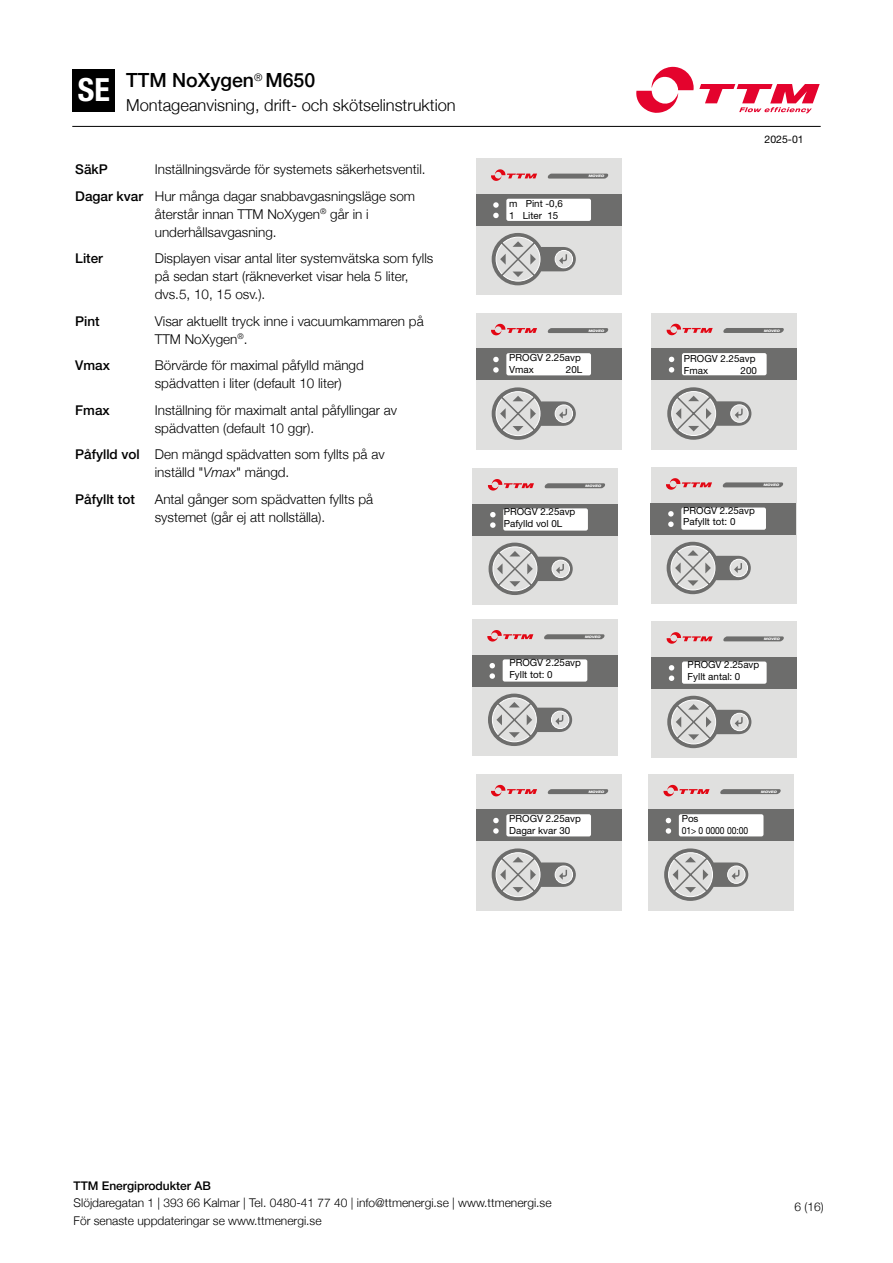
<style>
.page{position:relative;width:893px;height:1263px;background:#fff}
.page>*{position:absolute;margin:0;border:0;box-sizing:border-box;transform-origin:0 0}
.t1{font:700 condensed 31.95px "Helvetica Neue LT Pro";color:#fff}
.t2{font:500 19.5px "Helvetica Neue";color:#000}
.t3{font:300 16.5px "Helvetica Neue";color:#000}
.t4{font:300 13.5px/18px "Helvetica Neue";color:#000}
.t5{font:500 13.5px "Helvetica Neue LT Std";color:#000}
.t6{font:300 12px/17.7px "Helvetica Neue";color:#000}
.t7{font:500 12px "Helvetica Neue LT Std";color:#000}
.t8{font:300 12px "Helvetica Neue";color:#000}
.t9{font:10.5px "Helvetica Neue LT Pro";color:#000}
.t10{font:9.75px/11.7px "Helvetica Neue LT Pro";color:#000}
.t11{font:italic 800 expanded 3.3px "Helvetica Neue LT Pro";color:#fff}
.s1{font-family:"Helvetica Neue LT Std";font-weight:500}
.s2{font-family:"Helvetica Neue LT Pro";font-style:italic}
</style>
<div class="page">
<div style="left:472px;top:619px;width:146px;height:137px;background:#e0e0df"></div>
<div style="left:472px;top:655px;width:146px;height:31px;background:#6d6d6c"></div>
<svg style="left:489px;top:663px;width:6px;height:16px"></svg>
<div style="left:503px;top:659px;width:84px;height:23px;background:#fff;border-radius:2px"></div>
<svg style="left:487px;top:630px;width:46px;height:12px"></svg>
<svg style="left:544px;top:634px;width:61px;height:5px"></svg>
<svg style="left:488px;top:694px;width:84px;height:52px"></svg>
<div style="left:651px;top:621px;width:146px;height:137px;background:#e0e0df"></div>
<div style="left:651px;top:657px;width:146px;height:31px;background:#6d6d6c"></div>
<svg style="left:669px;top:665px;width:5px;height:16px"></svg>
<div style="left:682px;top:661px;width:85px;height:23px;background:#fff;border-radius:2px"></div>
<svg style="left:667px;top:632px;width:46px;height:12px"></svg>
<svg style="left:723px;top:636px;width:61px;height:5px"></svg>
<svg style="left:667px;top:696px;width:84px;height:52px"></svg>
<div style="left:473px;top:468px;width:145px;height:137px;background:#e0e0df"></div>
<div style="left:472px;top:504px;width:146px;height:31px;background:#6d6d6c"></div>
<svg style="left:490px;top:512px;width:6px;height:16px"></svg>
<div style="left:503px;top:508px;width:85px;height:23px;background:#fff;border-radius:2px"></div>
<svg style="left:488px;top:479px;width:46px;height:12px"></svg>
<svg style="left:544px;top:483px;width:61px;height:5px"></svg>
<svg style="left:489px;top:543px;width:84px;height:52px"></svg>
<div style="left:651px;top:467px;width:145px;height:137px;background:#e0e0df"></div>
<div style="left:651px;top:503px;width:145px;height:32px;background:#6d6d6c"></div>
<svg style="left:668px;top:511px;width:6px;height:16px"></svg>
<div style="left:681px;top:507px;width:85px;height:23px;background:#fff;border-radius:2px"></div>
<svg style="left:666px;top:478px;width:46px;height:12px"></svg>
<svg style="left:722px;top:482px;width:61px;height:5px"></svg>
<svg style="left:667px;top:542px;width:84px;height:52px"></svg>
<div style="left:476px;top:774px;width:145px;height:137px;background:#e0e0df"></div>
<div style="left:476px;top:809px;width:145px;height:32px;background:#6d6d6c"></div>
<svg style="left:493px;top:818px;width:6px;height:16px"></svg>
<div style="left:506px;top:814px;width:85px;height:22px;background:#fff;border-radius:2px"></div>
<svg style="left:491px;top:785px;width:46px;height:11px"></svg>
<svg style="left:547px;top:789px;width:62px;height:5px"></svg>
<svg style="left:492px;top:848px;width:84px;height:53px"></svg>
<div style="left:648px;top:774px;width:146px;height:137px;background:#e0e0df"></div>
<div style="left:648px;top:809px;width:146px;height:32px;background:#6d6d6c"></div>
<svg style="left:666px;top:818px;width:5px;height:16px"></svg>
<div style="left:679px;top:814px;width:84px;height:22px;background:#fff;border-radius:2px"></div>
<svg style="left:663px;top:785px;width:47px;height:11px"></svg>
<svg style="left:720px;top:789px;width:61px;height:5px"></svg>
<svg style="left:664px;top:848px;width:84px;height:53px"></svg>
<div style="left:651px;top:313px;width:146px;height:137px;background:#e0e0df"></div>
<div style="left:651px;top:348px;width:146px;height:32px;background:#6d6d6c"></div>
<svg style="left:667px;top:353px;width:9px;height:22px"></svg>
<svg style="left:669px;top:357px;width:5px;height:15px"></svg>
<div style="left:682px;top:353px;width:85px;height:22px;background:#fff;border-radius:2px"></div>
<svg style="left:667px;top:324px;width:46px;height:11px"></svg>
<svg style="left:723px;top:328px;width:61px;height:5px"></svg>
<svg style="left:667px;top:387px;width:84px;height:53px"></svg>
<div style="left:476px;top:313px;width:145px;height:137px;background:#e0e0df"></div>
<div style="left:476px;top:348px;width:145px;height:32px;background:#6d6d6c"></div>
<svg style="left:493px;top:357px;width:6px;height:16px"></svg>
<div style="left:506px;top:353px;width:85px;height:22px;background:#fff;border-radius:2px"></div>
<svg style="left:491px;top:324px;width:46px;height:11px"></svg>
<svg style="left:547px;top:328px;width:62px;height:5px"></svg>
<svg style="left:492px;top:387px;width:84px;height:53px"></svg>
<div style="left:476px;top:159px;width:145px;height:136px;background:#e0e0df"></div>
<div style="left:476px;top:194px;width:145px;height:32px;background:#6d6d6c"></div>
<svg style="left:493px;top:202px;width:6px;height:16px"></svg>
<div style="left:506px;top:199px;width:85px;height:22px;background:#fff;border-radius:2px"></div>
<svg style="left:491px;top:169px;width:46px;height:12px"></svg>
<svg style="left:547px;top:174px;width:62px;height:5px"></svg>
<svg style="left:492px;top:233px;width:84px;height:52px"></svg>
<svg style="left:636px;top:67px;width:184px;height:46px"></svg>
<hr style="left:72px;top:126px;width:749px;height:1px;background:#000">
<div style="left:72px;top:69px;width:43px;height:43px;background:#000"></div>
<h1 class="t1" style="left:78px;top:71px;width:33px">SE</h1>
<h2 class="t2" style="left:126px;top:64px;width:191px">TTM NoXygen<sup>®</sup> M650</h2>
<p class="t3" style="left:126px;top:91px;width:331px">Montageanvisning, drift- och skötselinstruktion</p>
<p class="t5" style="left:75px;top:161px;width:34px">SäkP</p>
<p class="t4" style="left:75px;top:155px;width:352px;line-height:26.5px;text-indent:80px">Inställningsvärde för systemets säkerhetsventil.<br><span class="s1">Dagar kvar</span> Hur många dagar snabbavgasningsläge som</p>
<p class="t4" style="left:155px;top:204px;width:215px">återstår innan TTM NoXygen<sup>®</sup> går in i underhållsavgasning.</p>
<p class="t5" style="left:75px;top:250px;width:29px">Liter</p>
<p class="t4" style="left:155px;top:248px;width:280px">Displayen visar antal liter systemvätska som fylls på sedan start (räkneverket visar hela 5 liter, dvs.5, 10, 15 osv.).</p>
<p class="t5" style="left:75px;top:313px;width:26px">Pint</p>
<p class="t4" style="left:155px;top:311px;width:270px">Visar aktuellt tryck inne i vacuumkammaren på<br>TTM NoXygen<sup>®</sup>.</p>
<p class="t5" style="left:75px;top:357px;width:36px">Vmax</p>
<p class="t4" style="left:155px;top:355px;width:211px">Börvärde för maximal påfylld mängd spädvatten i liter (default 10 liter)</p>
<p class="t5" style="left:75px;top:402px;width:36px">Fmax</p>
<p class="t4" style="left:155px;top:400px;width:244px">Inställning för maximalt antal påfyllingar av spädvatten (default 10 ggr).</p>
<p class="t4" style="left:155px;top:444px;width:231px;text-indent:-80px"><span class="s1">Påfylld vol</span> Den mängd spädvatten som fyllts på av inställd "<span class="s2">Vmax</span>" mängd.</p>
<p class="t5" style="left:75px;top:491px;width:61px">Påfyllt tot</p>
<p class="t4" style="left:155px;top:489px;width:220px">Antal gånger som spädvatten fyllts på systemet (går ej att nollställa).</p>
<p class="t9" style="left:765px;top:133px;width:41px">2025-01</p>
<p class="t11" style="left:588px;top:174px;width:17px">MOVEO</p>
<p class="t10" style="left:509px;top:197px;width:55px">m Pint -0,6<br>1 Liter 15</p>
<p class="t11" style="left:588px;top:329px;width:17px">MOVEO</p>
<p class="t11" style="left:764px;top:328px;width:17px">MOVEO</p>
<p class="t10" style="left:509px;top:352px;width:73px">PROGV 2.25avp<br>Vmax</p>
<p class="t10" style="left:566px;top:364px;width:18px">20L</p>
<p class="t10" style="left:684px;top:352px;width:73px">PROGV 2.25avp<br>Fmax</p>
<p class="t10" style="left:740px;top:364px;width:18px">200</p>
<p class="t11" style="left:585px;top:484px;width:17px">MOVEO</p>
<p class="t11" style="left:763px;top:483px;width:17px">MOVEO</p>
<p class="t10" style="left:504px;top:506px;width:73px">PROGV 2.25avp<br>Pafylld vol 0L</p>
<p class="t10" style="left:683px;top:504px;width:73px">PROGV 2.25avp<br>Pafyllt tot: 0</p>
<p class="t11" style="left:585px;top:635px;width:17px">MOVEO</p>
<p class="t11" style="left:764px;top:637px;width:17px">MOVEO</p>
<p class="t10" style="left:509px;top:657px;width:73px">PROGV 2.25avp<br>Fyllt tot: 0</p>
<p class="t10" style="left:688px;top:659px;width:73px">PROGV 2.25avp<br>Fyllt antal: 0</p>
<p class="t11" style="left:588px;top:790px;width:17px">MOVEO</p>
<p class="t11" style="left:761px;top:790px;width:17px">MOVEO</p>
<p class="t10" style="left:509px;top:813px;width:73px">PROGV 2.25avp<br>Dagar kvar 30</p>
<p class="t10" style="left:682px;top:813px;width:68px">Pos<br>01&gt; 0 0000 00:00</p>
<p class="t7" style="left:74px;top:1178px;width:139px">TTM Energiprodukter AB</p>
<p class="t6" style="left:74px;top:1193px;width:480px">Slöjdaregatan 1 | 393 66 Kalmar | Tel. 0480-41 77 40 | info@ttmenergi.se | www.ttmenergi.se<br>För senaste uppdateringar se www.ttmenergi.se</p>
<p class="t8" style="left:794px;top:1197px;width:31px">6 (16)</p>
</div>
